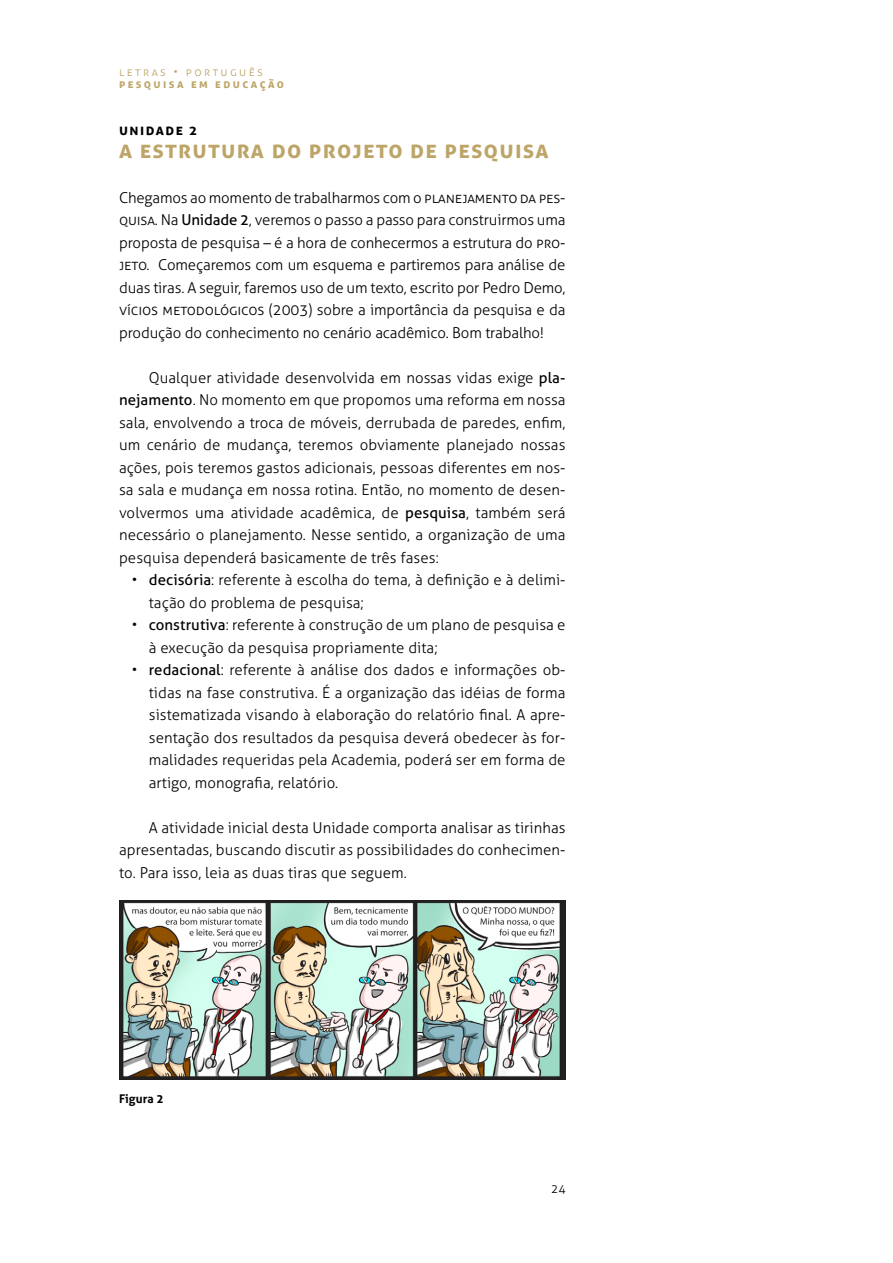
<style>
.page{position:relative;width:893px;height:1263px;background:#fff}
.page>*{position:absolute;margin:0;border:0;box-sizing:border-box;transform-origin:0 0}
.t1{font:700 24px "Aller";color:#bda568}
.t2{font:300 15px/22.5px "Aller";letter-spacing:.005em;color:#000;text-align:justify}
.t3{font:700 15px "Aller";color:#000}
.t4{font:700 12px "Aller";color:#bda568}
.t5{font:300 12px "Aller";color:#bda568}
.t6{font:700 12px "Aller";letter-spacing:.005em;color:#000}
.t7{font:300 12px "Aller";color:#000}
.s1{font-weight:400}
</style>
<div class="page">
<img style="left:119px;top:900px;width:447px;height:180px">
<p class="t5" style="left:119px;top:65px;width:145px">letras • português</p>
<p class="t4" style="left:119px;top:77px;width:66px">pe squisae</p>
<p class="t4" style="left:199px;top:77px;width:19px">med</p>
<p class="t4" style="left:233px;top:77px;width:19px">ucaçã</p>
<p class="t4" style="left:277px;top:77px;width:9px">o</p>
<p class="t3" style="left:119px;top:120px;width:79px">UNIDADE 2</p>
<h1 class="t1" style="left:119px;top:134px;width:366px">A ESTRUTURA DO PROJETO DE PESQUIS</h1>
<h1 class="t1" style="left:535px;top:134px;width:15px">A</h1>
<p class="t2" style="left:119px;top:186px;width:448px">Chegamos ao momento de trabalharmos com o planejamento da pes&shy;quisa. Na <span class="s1">Unidade 2</span>, veremos o passo a passo para construirmos uma proposta de pesquisa – é a hora de conhecermos a estrutura do pro&shy;jeto. Começaremos com um esquema e partiremos para análise de duas tiras. A seguir, faremos uso de um texto, escrito por Pedro Demo, vícios metodológicos (2003) sobre a importância da pesquisa e da produção do conhecimento no cenário acadêmico. Bom trabalho!</p>
<p class="t2" style="left:119px;top:366px;width:448px;text-indent:30px">Qualquer atividade desenvolvida em nossas vidas exige <span class="s1">pla&shy;nejamento</span>. No momento em que propomos uma reforma em nossa sala, envolvendo a troca de móveis, derrubada de paredes, enfim, um cenário de mudança, teremos obviamente planejado nossas ações, pois teremos gastos adicionais, pessoas diferentes em nos&shy;sa sala e mudança em nossa rotina. Então, no momento de desen&shy;volvermos uma atividade acadêmica, de <span class="s1">pesquisa</span>, também será necessário o planejamento. Nesse sentido, a organização de uma pesquisa dependerá basicamente de três fases:</p>
<p class="t2" style="left:149px;top:568px;width:418px;text-indent:-17px">• <span class="s1">decisória</span>: referente à escolha do tema, à definição e à delimi&shy;tação do problema de pesquisa;</p>
<p class="t2" style="left:149px;top:613px;width:418px;text-indent:-17px">• <span class="s1">construtiva</span>: referente à construção de um plano de pesquisa e à execução da pesquisa propriamente dita;</p>
<p class="t2" style="left:149px;top:658px;width:418px;text-indent:-17px">• <span class="s1">redacional</span>: referente à análise dos dados e informações ob&shy;tidas na fase construtiva. É a organização das idéias de forma sistematizada visando à elaboração do relatório final. A apre&shy;sentação dos resultados da pesquisa deverá obedecer às for&shy;malidades requeridas pela Academia, poderá ser em forma de artigo, monografia, relatório.</p>
<p class="t2" style="left:119px;top:816px;width:448px;text-indent:30px">A atividade inicial desta Unidade comporta analisar as tirinhas apresentadas, buscando discutir as possibilidades do conhecimen&shy;to. Para isso, leia as duas tiras que seguem.</p>
<p class="t6" style="left:119px;top:1091px;width:46px">Figura 2</p>
<p class="t7" style="left:551px;top:1181px;width:16px">24</p>
</div>
